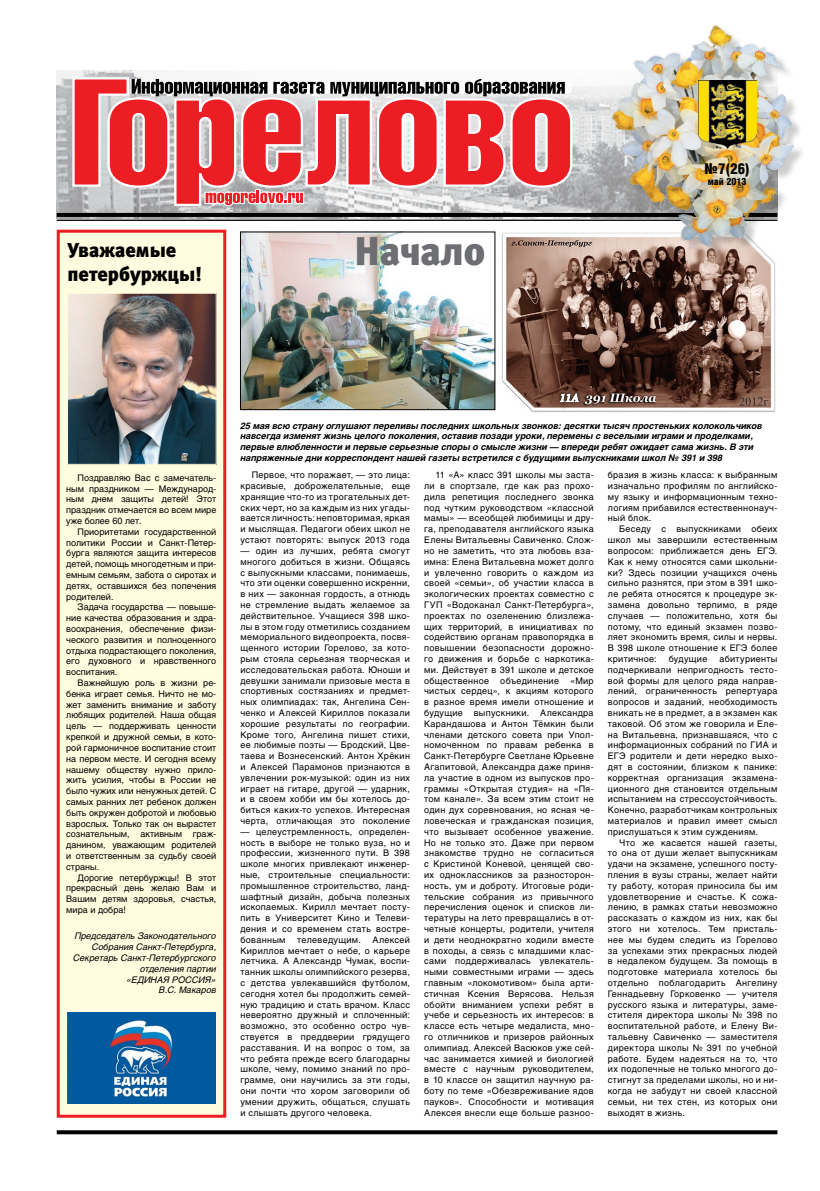
<style>
.page{position:relative;width:820px;height:1191px;background:#fff}
.page>*{position:absolute;margin:0;border:0;box-sizing:border-box;transform-origin:0 0}
.t1{font:40px "Meta Black C";color:#6d6e71}
.t2{font:20px/24px "Meta Black C";color:#000}
.t3{font:900 15px "Helios Cond";color:#000}
.t4{font:900 10px "Helios Cond";color:#000}
.t5{font:9px/10.8px "Helios C";letter-spacing:.03em;color:#000;text-align:justify}
.t6{font:italic 700 9px/10.8px "Helios C";color:#000}
.t7{font:italic 9px/10.8px "Helios C";color:#000;text-align:right}
</style>
<div class="page">
<img style="left:502px;top:232px;width:274px;height:180px">
<img style="left:242px;top:234px;width:251px;height:174px">
<div style="left:240px;top:232px;width:255px;height:178px;border:1px solid #000"></div>
<img style="left:57px;top:71px;width:555px;height:148px">
<svg style="left:72px;top:77px;width:499px;height:129px"></svg>
<hr style="left:57px;top:213px;width:720px;height:4px;background:#000">
<hr style="left:57px;top:220px;width:720px;height:1px;background:#000">
<svg style="left:57px;top:1130px;width:720px;height:4px;background:#111"></svg>
<div style="left:614px;top:27px;width:191px;height:230px;background:#000;opacity:.2"></div>
<img style="left:612px;top:25px;width:181px;height:220px">
<div style="left:57px;top:230px;width:169px;height:887px;background:#fffcdf;border:3px solid #ed1d24"></div>
<img style="left:67px;top:1012px;width:149px;height:91px">
<img style="left:69px;top:295px;width:145px;height:167px">
<div style="left:67px;top:293px;width:149px;height:171px;border:1px solid #fffcdf"></div>
<svg style="left:556px;top:390px;width:25px;height:15px"></svg>
<svg style="left:558px;top:381px;width:21px;height:22px"></svg>
<img style="left:698px;top:81px;width:57px;height:68px">
<h2 class="t2" style="left:67px;top:238px;width:136px">Уважаемые петербуржцы!</h2>
<h1 class="t1" style="left:355px;top:228px;width:132px">Начало</h1>
<h3 class="t3" style="left:704px;top:160px;width:47px">№7(26)</h3>
<p class="t4" style="left:707px;top:175px;width:40px">май 2013</p>
<p class="t5" style="left:66px;top:472px;width:152px;text-indent:11px">Поздравляю Вас с замечатель&shy;ным праздником — Международ&shy;ным днем защиты детей! Этот праздник отмечается во всем мире уже более 60 лет.</p>
<p class="t5" style="left:66px;top:526px;width:152px;text-indent:11px">Приоритетами государственной политики России и Санкт-Петер&shy;бурга являются защита интересов детей, помощь многодетным и при&shy;емным семьям, забота о сиротах и детях, оставшихся без попечения родителей.</p>
<p class="t5" style="left:66px;top:602px;width:152px;text-indent:11px">Задача государства — повыше&shy;ние качества образования и здра&shy;воохранения, обеспечение физи&shy;ческого развития и полноценного отдыха подрастающего поколения, его духовного и нравственного воспитания.</p>
<p class="t5" style="left:66px;top:677px;width:152px;text-indent:11px">Важнейшую роль в жизни ре&shy;бенка играет семья. Ничто не мо&shy;жет заменить внимание и заботу любящих родителей. Наша общая цель — поддерживать ценности крепкой и дружной семьи, в кото&shy;рой гармоничное воспитание стоит на первом месте. И сегодня всему нашему обществу нужно прило&shy;жить усилия, чтобы в России не было чужих или ненужных детей. С самых ранних лет ребенок должен быть окружен добротой и любовью взрослых. Только так он вырастет сознательным, активным граж&shy;данином, уважающим родителей и ответственным за судьбу своей страны.</p>
<p class="t5" style="left:66px;top:872px;width:152px;text-indent:11px">Дорогие петербуржцы! В этот прекрасный день желаю Вам и Вашим детям здоровья, счастья, мира и добра!</p>
<p class="t7" style="left:73px;top:930px;width:145px">Председатель Законодательного<br>Собрания Санкт-Петербурга,<br>Секретарь Санкт-Петербургского отделения партии<br>«ЕДИНАЯ РОССИЯ»<br>В.С. Макаров</p>
<p class="t6" style="left:240px;top:420px;width:523px">25 мая всю страну оглушают переливы последних школьных звонков: десятки тысяч простеньких колокольчиков навсегда изменят жизнь целого поколения, оставив позади уроки, перемены с веселыми играми и проделками, первые влюбленности и первые серьезные споры о смысле жизни — впереди ребят ожидает сама жизнь. В эти напряженные дни корреспондент нашей газеты встретился с будущими выпускниками школ № 391 и 398</p>
<p class="t5" style="left:240px;top:469px;width:171px;text-indent:11px">Первое, что поражает, — это лица: красивые, доброжелательные, еще хранящие что-то из трогательных дет&shy;ских черт, но за каждым из них угады&shy;вается личность: неповторимая, яркая и мыслящая. Педагоги обеих школ не устают повторять: выпуск 2013 года</p>
<p class="t5" style="left:240px;top:545px;width:171px">— один из лучших, ребята смогут многого добиться в жизни. Общаясь с выпускными классами, понимаешь, что эти оценки совершенно искренни, в них — законная гордость, а отнюдь не стремление выдать желаемое за действительное. Учащиеся 398 шко&shy;лы в этом году отметились созданием мемориального видеопроекта, посвя&shy;щенного истории Горелово, за кото&shy;рым стояла серьезная творческая и исследовательская работа. Юноши и девушки занимали призовые места в спортивных состязаниях и предмет&shy;ных олимпиадах: так, Ангелина Сен&shy;ченко и Алексей Кириллов показали хорошие результаты по географии.<br>Кроме того, Ангелина пишет стихи, ее любимые поэты — Бродский, Цве&shy;таева и Вознесенский. Антон Хрёкин и Алексей Парамонов признаются в увлечении рок-музыкой: один из них играет на гитаре, другой — ударник, и в своем хобби им бы хотелось до&shy;биться каких-то успехов. Интересная черта, отличающая это поколение</p>
<p class="t5" style="left:240px;top:826px;width:171px">— целеустремленность, определен&shy;ность в выборе не только вуза, но и профессии, жизненного пути. В 398 школе многих привлекают инженер&shy;ные, строительные специальности: промышленное строительство, ланд&shy;шафтный дизайн, добыча полезных ископаемых. Кирилл мечтает посту&shy;пить в Университет Кино и Телеви&shy;дения и со временем стать востре&shy;бованным</p>
<p class="t5" style="left:240px;top:934px;width:171px;text-indent:132px">Алексей Кириллов мечтает о небе, о карьере летчика. А Александр Чумак, воспи&shy;танник школы олимпийского резерва, с детства увлекавшийся футболом, сегодня хотел бы продолжить семей&shy;ную традицию и стать врачом. Класс невероятно дружный и сплоченный: возможно, это особенно остро чув&shy;ствуется в преддверии грядущего расставания. И на вопрос о том, за что ребята прежде всего благодарны школе, чему, помимо знаний по про&shy;грамме, они научились за эти годы, они почти что хором заговорили об умении дружить, общаться, слушать и слышать другого человека.</p>
<p class="t5" style="left:297px;top:934px;width:65px">телеведущим.</p>
<p class="t5" style="left:424px;top:469px;width:171px;text-indent:11px">11 «А» класс 391 школы мы заста&shy;ли в спортзале, где как раз прохо&shy;дила репетиция последнего звонка под чутким руководством «классной мамы» — всеобщей любимицы и дру&shy;га, преподавателя английского языка Елены Витальевны Савиченко. Слож&shy;но не заметить, что эта любовь вза&shy;имна: Елена Витальевна может долго и увлеченно говорить о каждом из своей «семьи», об участии класса в экологических проектах совместно с ГУП «Водоканал Санкт-Петербурга», проектах по озеленению близлежа&shy;щих территорий, в инициативах по содействию органам правопорядка в повышении безопасности дорожно&shy;го движения и борьбе с наркотика&shy;ми. Действует в 391 школе и детское общественное объединение «Мир чистых сердец», к акциям которого в разное время имели отношение и будущие выпускники. Александра Карандашова и Антон Тёмкин были членами детского совета при Упол&shy;номоченном по правам ребенка в Санкт-Петербурге Светлане Юрьевне Агапитовой, Александра даже приня&shy;ла участие в одном из выпусков про&shy;граммы «Открытая студия» на «Пя&shy;том канале». За всем этим стоит не один дух соревнования, но ясная че&shy;ловеческая и гражданская позиция, что вызывает особенное уважение.<br>Но не только это. Даже при первом знакомстве трудно не согласиться с Кристиной Коневой, ценящей сво&shy;их одноклассников за разносторон&shy;ность, ум и доброту. Итоговые роди&shy;тельские собрания из привычного перечисления оценок и списков ли&shy;тературы на лето превращались в от&shy;четные концерты, родители, учителя и дети неоднократно ходили вместе в походы, а связь с младшими клас&shy;сами поддерживалась увлекатель&shy;ными совместными играми — здесь главным «локомотивом» была арти&shy;стичная Ксения Верясова. Нельзя обойти вниманием успехи ребят в учебе и серьезность их интересов: в классе есть четыре медалиста, мно&shy;го отличников и призеров районных олимпиад. Алексей Васюков уже сей&shy;час занимается химией и биологией вместе с научным руководителем, в 10 классе он защитил научную ра&shy;боту по теме «Обезвреживание ядов пауков». Способности и мотивация Алексея внесли еще больше разноо-</p>
<p class="t5" style="left:607px;top:469px;width:171px">бразия в жизнь класса: к выбранным изначально профилям по английско&shy;му языку и информационным техно&shy;логиям прибавился естественнонауч&shy;ный блок.</p>
<p class="t5" style="left:607px;top:523px;width:171px;text-indent:11px">Беседу с выпускниками обеих школ мы завершили естественным вопросом: приближается день ЕГЭ.<br>Как к нему относятся сами школьни&shy;ки? Здесь позиции учащихся очень сильно разнятся, при этом в 391 шко&shy;ле ребята относятся к процедуре эк&shy;замена довольно терпимо, в ряде случаев — положительно, хотя бы потому, что единый экзамен позво&shy;ляет экономить время, силы и нервы.<br>В 398 школе отношение к ЕГЭ более критичное:</p>
<p class="t5" style="left:607px;top:653px;width:171px;text-indent:111px">абитуриенты подчеркивали непригодность тесто&shy;вой формы для целого ряда направ&shy;лений, ограниченность репертуара вопросов и заданий, необходимость вникать не в предмет, а в экзамен как таковой. Об этом же говорила и Еле&shy;на Витальевна, признавшаяся, что с информационных собраний по ГИА и ЕГЭ родители и дети нередко выхо&shy;дят в состоянии, близком к панике: корректная организация экзамена&shy;ционного дня становится отдельным испытанием на стрессоустойчивость.<br>Конечно, разработчикам контрольных материалов и правил имеет смысл прислушаться к этим суждениям.</p>
<p class="t5" style="left:607px;top:837px;width:171px;text-indent:11px">Что же касается нашей газеты, то она от души желает выпускникам удачи на экзамене, успешного посту&shy;пления в вузы страны, желает найти ту работу, которая приносила бы им удовлетворение и счастье. К сожа&shy;лению, в рамках статьи невозможно рассказать о каждом из них, как бы этого ни хотелось. Тем присталь&shy;нее мы будем следить из Горелово за успехами этих прекрасных людей в недалеком будущем. За помощь в подготовке материала хотелось бы отдельно поблагодарить Ангелину Геннадьевну Горковенко — учителя русского языка и литературы, заме&shy;стителя директора школы № 398 по воспитательной работе, и Елену Ви&shy;тальевну Савиченко — заместителя директора школы № 391 по учебной работе. Будем надеяться на то, что их подопечные не только многого до&shy;стигнут за пределами школы, но и ни&shy;когда не забудут ни своей классной семьи, ни тех стен, из которых они выходят в жизнь.</p>
<p class="t5" style="left:668px;top:653px;width:40px">будущие</p>
</div>
